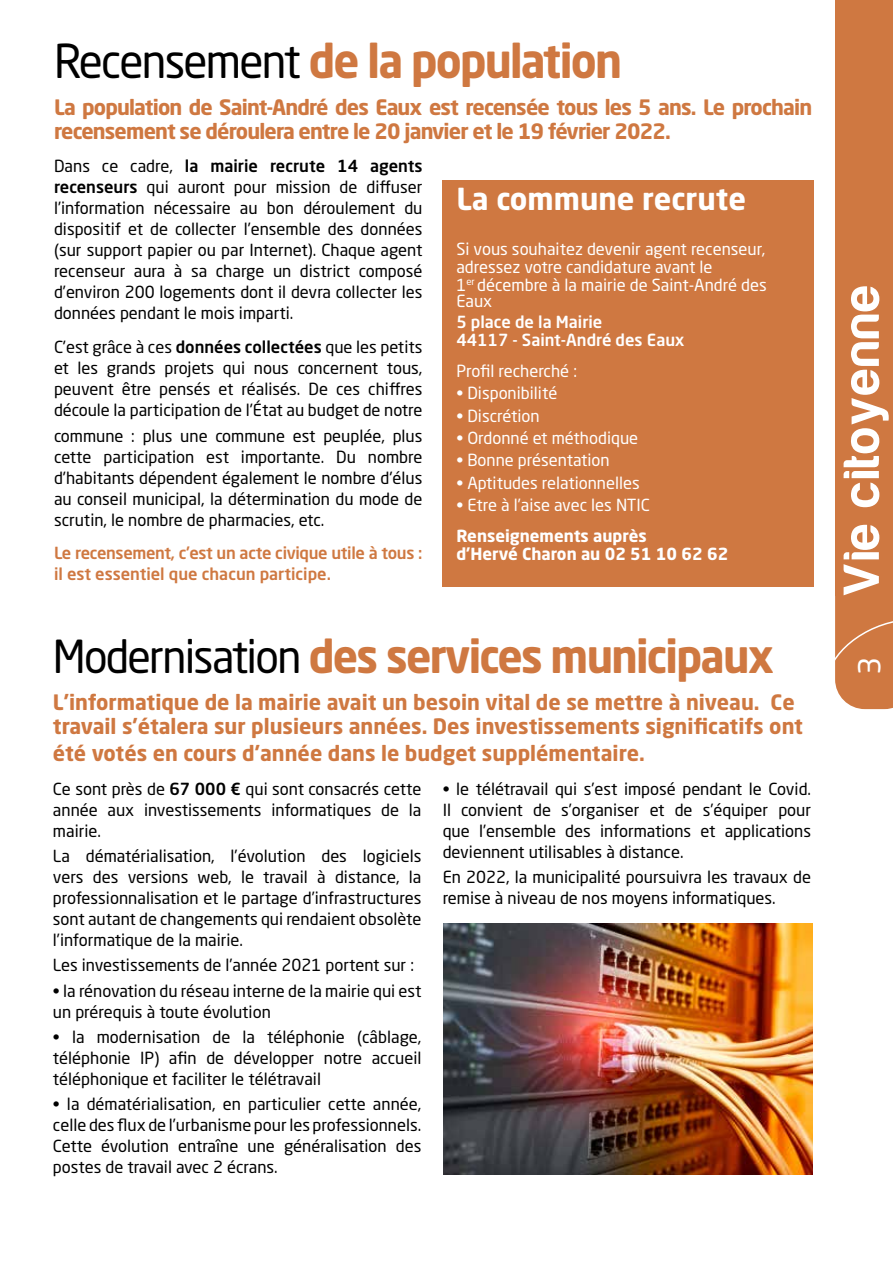
<style>
.page{position:relative;width:893px;height:1263px;background:#fff}
.page>*{position:absolute;margin:0;border:0;box-sizing:border-box;transform-origin:0 0}
.t1{font:52.5px "Harabara";letter-spacing:.05em;color:#fff}
.t2{font:700 46.2px "Neo Sans Std";letter-spacing:-.04em;color:#cf7841;scale:.96 1}
.t3{font:700 45px "Neo Sans Std";letter-spacing:-.04em;color:#cf7841;scale:.96 1}
.t4{font:700 30px "Neo Sans Std";color:#fff}
.t5{font:30px "Neo Sans Std";color:#fff}
.t6{font:700 21px/24px "Neo Sans Std";letter-spacing:-.015em;color:#cf7841}
.t7{font:700 21px/24px "Neo Sans Std";letter-spacing:-.04em;color:#cf7841}
.t8{font:16.5px/21px "Neo Sans Std";color:#000;text-align:justify}
.t9{font:16.5px/18px "Neo Sans Std";color:#fff}
.t10{font:500 16.5px/21px "Neo Sans Std";letter-spacing:-.02em;color:#cf7841}
.t11{font:700 16.5px/18px "Neo Sans Std";color:#fff}
.t12{font:500 16.5px/18px "Neo Sans Std";color:#fff}
.s1{font-weight:400;color:#000}
.s2{font-weight:500}
</style>
<div class="page">
<div style="left:442px;top:181px;width:372px;height:406px;background:#cf7841"></div>
<div style="left:835px;top:0;width:58px;height:595px;background:#cf7841"></div>
<svg style="left:835px;top:595px;width:58px;height:115px;background:#d17f4b"></svg>
<img style="left:444px;top:923px;width:368px;height:251px">
<h2 class="t2" style="left:54px;top:31px;width:593px"><span class="s1">Recensement</span> de la population</h2>
<p class="t7" style="left:54px;top:94px;width:760px">La population de Saint-André des Eaux est recensée tous les 5 ans. Le prochain recensement se déroulera entre le 20 janvier et le 19 février 2022.</p>
<p class="t8" style="left:54px;top:156px;width:370px">Dans ce cadre, <span class="s2">la mairie recrute 14 agents recenseurs</span> qui auront pour mission de diffuser l’information nécessaire au bon déroulement du dispositif et de collecter l’ensemble des données (sur support papier ou par Internet). Chaque agent recenseur aura à sa charge un district composé d’environ 200 logements dont il devra collecter les données pendant le mois imparti.</p>
<p class="t8" style="left:54px;top:336px;width:370px">C'est grâce à ces <span class="s2">données collectées</span> que les petits et les grands projets qui nous concernent tous, peuvent être pensés et réalisés. De ces chiffres découle la participation de l'État au budget de notre</p>
<p class="t8" style="left:54px;top:425px;width:370px">commune : plus une commune est peuplée, plus cette participation est importante. Du nombre d'habitants dépendent également le nombre d'élus au conseil municipal, la détermination du mode de scrutin, le nombre de pharmacies, etc.</p>
<p class="t10" style="left:54px;top:542px;width:370px">Le recensement, c'est un acte civique utile à tous : il est essentiel que chacun participe.</p>
<h3 class="t4" style="left:456px;top:180px;width:291px">La commune recrute</h3>
<p class="t9" style="left:456px;top:239px;width:312px">Si vous souhaitez devenir agent recenseur, adressez votre candidature avant le<br>1<sup>er</sup> décembre à la mairie de Saint-André des</p>
<p class="t9" style="left:456px;top:292px;width:37px">Eaux</p>
<p class="t12" style="left:456px;top:313px;width:229px">5 place de la Mairie<br>44117 - Saint-André des Eaux</p>
<p class="t9" style="left:456px;top:362px;width:122px">Profil recherché :</p>
<p class="t9" style="left:456px;top:384px;width:102px">• Disponibilité</p>
<p class="t9" style="left:456px;top:406px;width:85px">• Discrétion</p>
<p class="t9" style="left:456px;top:429px;width:183px">• Ordonné et méthodique</p>
<p class="t9" style="left:456px;top:451px;width:155px">• Bonne présentation</p>
<p class="t9" style="left:456px;top:473px;width:185px">• Aptitudes relationnelles</p>
<p class="t9" style="left:456px;top:496px;width:195px">• Etre à l’aise avec les NTIC</p>
<p class="t11" style="left:456px;top:526px;width:273px">Renseignements auprès<br>d’Hervé Charon au 02 51 10 62 62</p>
<h3 class="t3" style="left:53px;top:628px;width:753px"><span class="s1">Modernisation</span> des services municipaux</h3>
<p class="t6" style="left:53px;top:690px;width:752px">L’informatique de la mairie avait un besoin vital de se mettre à niveau. Ce travail s’étalera sur plusieurs années. Des investissements significatifs ont</p>
<p class="t6" style="left:53px;top:741px;width:593px">été votés en cours d’année dans le budget supplémentaire.</p>
<p class="t8" style="left:53px;top:778px;width:370px">Ce sont près de <span class="s2">67 000 €</span> qui sont consacrés cette année aux investissements informatiques de la mairie.</p>
<p class="t8" style="left:53px;top:845px;width:370px">La dématérialisation, l’évolution des logiciels vers des versions web, le travail à distance, la professionnalisation et le partage d’infrastructures sont autant de changements qui rendaient obsolète l’informatique de la mairie.</p>
<p class="t8" style="left:53px;top:955px;width:362px">Les investissements de l’année 2021 portent sur :</p>
<p class="t8" style="left:53px;top:980px;width:370px">• la rénovation du réseau interne de la mairie qui est un prérequis à toute évolution</p>
<p class="t8" style="left:53px;top:1026px;width:370px">• la modernisation de la téléphonie (câblage, téléphonie IP) afin de développer notre accueil téléphonique et faciliter le télétravail</p>
<p class="t8" style="left:53px;top:1093px;width:370px">• la dématérialisation, en particulier cette année, celle des flux de l’urbanisme pour les professionnels.<br>Cette évolution entraîne une généralisation des postes de travail avec 2 écrans.</p>
<p class="t8" style="left:443px;top:778px;width:370px">• le télétravail qui s’est imposé pendant le Covid.<br>Il convient de s’organiser et de s’équiper pour que l’ensemble des informations et applications deviennent utilisables à distance.</p>
<p class="t8" style="left:443px;top:866px;width:370px">En 2022, la municipalité poursuivra les travaux de remise à niveau de nos moyens informatiques.</p>
<h1 class="t1" style="left:834px;top:595px;width:312px;rotate:-90deg">Vie citoyenne</h1>
<h3 class="t5" style="left:851px;top:675px;width:20px;rotate:-90deg">3</h3>
</div>
